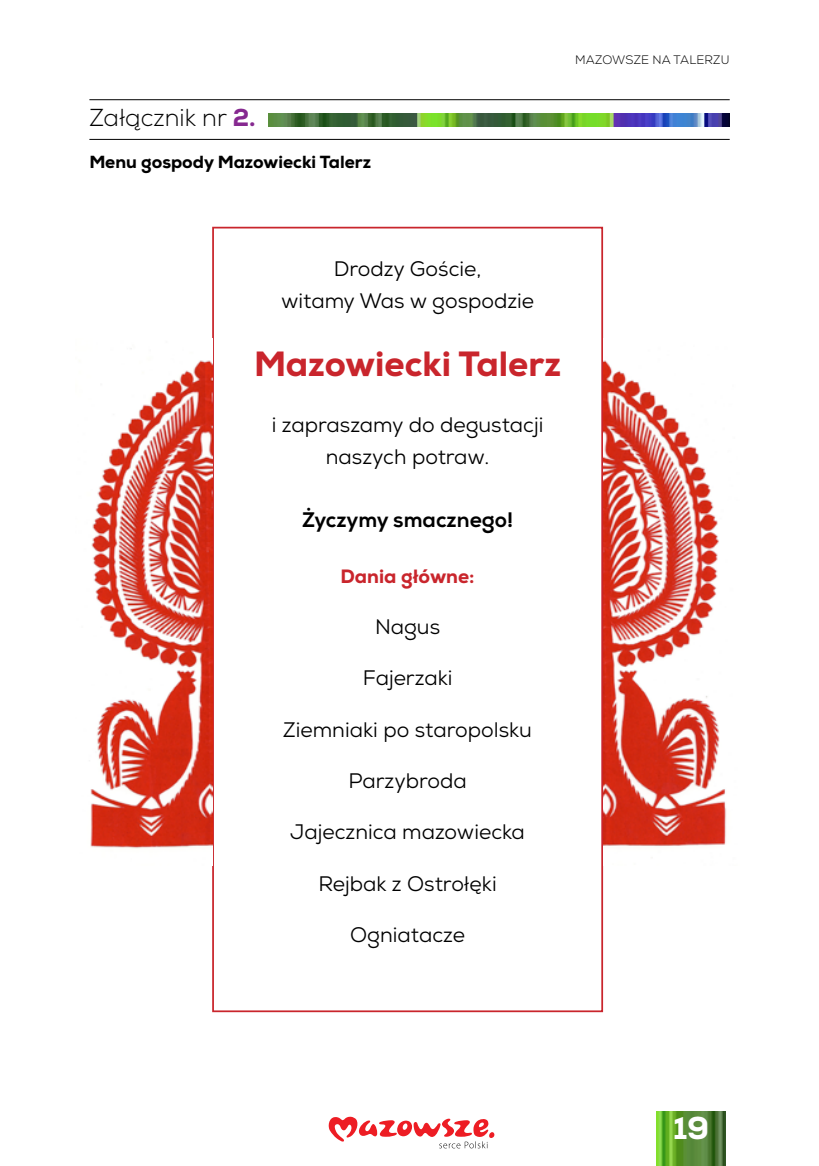
<style>
.page{position:relative;width:819px;height:1166px;background:#fff}
.page>*{position:absolute;margin:0;border:0;box-sizing:border-box;transform-origin:0 0}
.t1{font:800 35px "Nexa";color:#c9252c}
.t2{font:800 31.5px "Nexa";color:#fff}
.t3{font:300 24.5px "Nexa";color:#000}
.t4{font:21px/31.5px "Nexa";color:#000;text-align:center}
.t5{font:800 21px "Nexa";color:#000}
.t6{font:800 19.25px "Nexa";color:#c9252c}
.t7{font:800 17.5px "Nexa";color:#000}
.t8{font:300 12.25px "Nexa";letter-spacing:.015em;color:#000}
.s1{font-weight:800;color:#862990}
</style>
<div class="page">
<img style="left:656px;top:1111px;width:69px;height:55px">
<svg style="left:329px;top:1117px;width:165px;height:31px"></svg>
<div style="left:212px;top:227px;width:391px;height:785px;border:2px solid #c9252c"></div>
<img style="left:268px;top:114px;width:461px;height:12px">
<hr style="left:89px;top:99px;width:640px;height:1px;background:#000">
<hr style="left:89px;top:139px;width:640px;height:1px;background:#000">
<img style="left:90px;top:348px;width:122px;height:501px">
<img style="left:603px;top:360px;width:124px;height:486px">
<p class="t3" style="left:89px;top:103px;width:168px">Załącznik nr <span class="s1">2.</span></p>
<p class="t7" style="left:89px;top:151px;width:283px">Menu gospody Mazowiecki Talerz</p>
<p class="t8" style="left:575px;top:52px;width:156px">MAZOWSZE NA TALERZU</p>
<p class="t4" style="left:281px;top:253px;width:255px">Drodzy Goście,<br>witamy Was w gospodzie</p>
<h1 class="t1" style="left:254px;top:341px;width:308px">Mazowiecki Talerz</h1>
<p class="t4" style="left:272px;top:409px;width:273px">i zapraszamy do degustacji naszych potraw.</p>
<p class="t5" style="left:302px;top:507px;width:213px">Życzymy smacznego!</p>
<p class="t6" style="left:340px;top:563px;width:135px">Dania główne:</p>
<p class="t4" style="left:375px;top:611px;width:67px">Nagus</p>
<p class="t4" style="left:363px;top:662px;width:91px">Fajerzaki</p>
<p class="t4" style="left:283px;top:714px;width:250px">Ziemniaki po staropolsku</p>
<p class="t4" style="left:348px;top:765px;width:120px">Parzybroda</p>
<p class="t4" style="left:290px;top:816px;width:236px">Jajecznica mazowiecka</p>
<p class="t4" style="left:318px;top:868px;width:180px">Rejbak z Ostrołęki</p>
<p class="t4" style="left:350px;top:919px;width:116px">Ogniatacze</p>
<h2 class="t2" style="left:673px;top:1108px;width:38px">19</h2>
</div>
